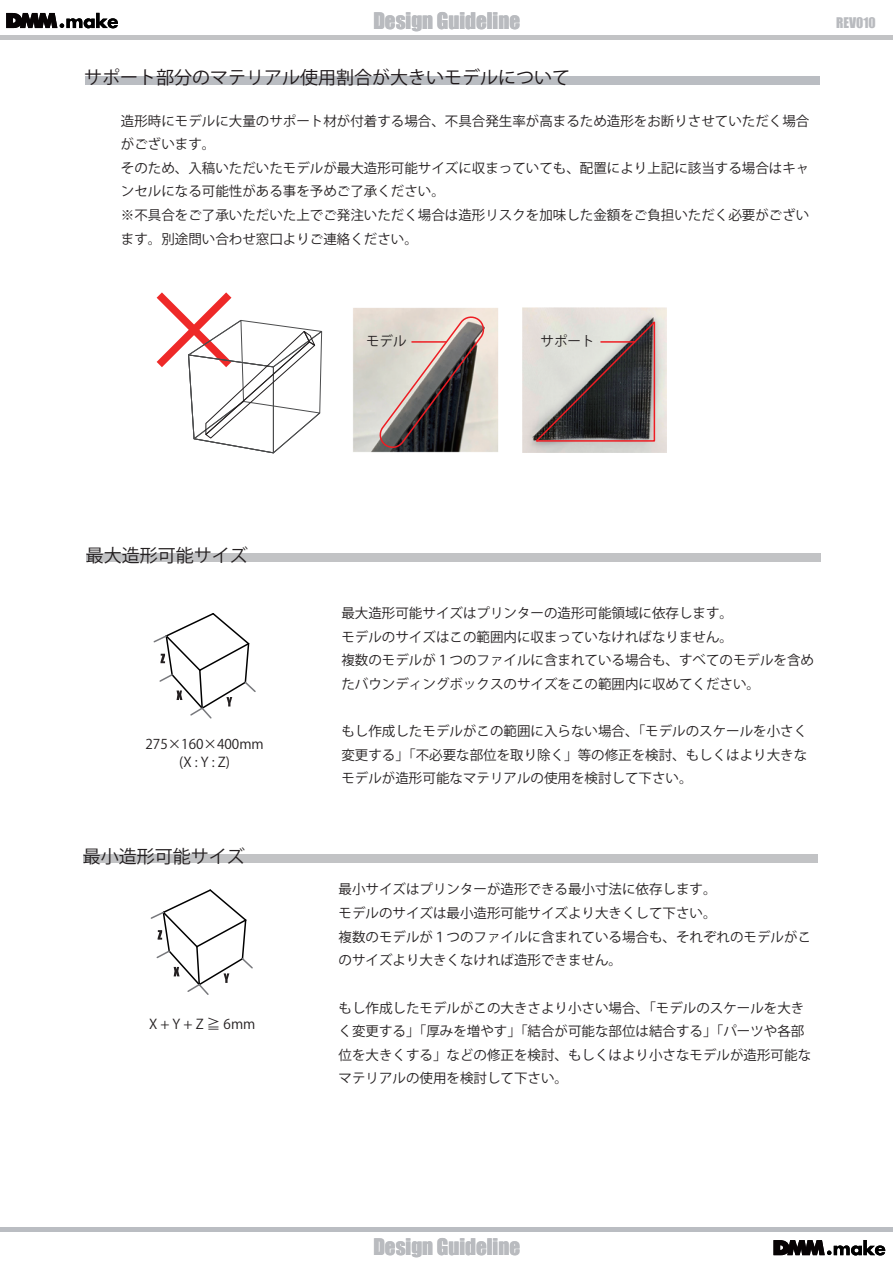
<style>
.page{position:relative;width:893px;height:1263px;background:#fff}
.page>*{position:absolute;margin:0;border:0;box-sizing:border-box;transform-origin:0 0}
.t1{font:21px "Impact";color:#b9bbbf}
.t2{font:18px "Koz Go Pr 6 N";color:#1d1719}
.t3{font:18px "Koz Go Pr 6 N";color:#231f20}
.t4{font:13.5px/23.7px "Koz Go Pr 6 N";color:#231f20}
.t5{font:13.5px "Impact";color:#b9bbbf}
</style>
<div class="page">
<div style="left:86px;top:553px;width:734px;height:9px;background:#c2c3c5"></div>
<div style="left:83px;top:854px;width:734px;height:8px;background:#c2c3c5"></div>
<svg style="left:153px;top:613px;width:103px;height:106px"></svg>
<svg style="left:150px;top:889px;width:103px;height:106px"></svg>
<div style="left:85px;top:76px;width:734px;height:8px;background:#babdc2"></div>
<svg style="left:156px;top:292px;width:130px;height:162px"></svg>
<img style="left:522px;top:308px;width:144px;height:144px">
<img style="left:286px;top:308px;width:212px;height:145px">
<svg style="left:533px;top:320px;width:123px;height:122px;background:#888381"></svg>
<hr style="left:601px;top:341px;width:34px;height:2px;background:#ee1d23">
<svg style="left:378px;top:315px;width:108px;height:135px;background:#988f8b"></svg>
<hr style="left:412px;top:341px;width:34px;height:2px;background:#ee1d23">
<hr style="left:0;top:1227px;width:893px;height:4px;background:#babdc2">
<svg style="left:773px;top:1240px;width:112px;height:15px"></svg>
<svg style="left:6px;top:13px;width:112px;height:15px"></svg>
<hr style="left:0;top:36px;width:893px;height:4px;background:#c2c3c5">
<h1 class="t1" style="left:373px;top:5px;width:148px">Design Guideline</h1>
<h2 class="t2" style="left:84px;top:67px;width:488px">サポート部分のマテリアル使用割合が大きいモデルについて</h2>
<p class="t4" style="left:121px;top:109px;width:690px">造形時にモデルに大量のサポート材が付着する場合、不具合発生率が高まるため造形をお断りさせていただく場合がございます。<br>そのため、入稿いただいたモデルが最大造形可能サイズに収まっていても、配置により上記に該当する場合はキャンセルになる可能性がある事を予めご了承ください。<br>※不具合をご了承いただいた上でご発注いただく場合は造形リスクを加味した金額をご負担いただく必要がございます。別途問い合わせ窓口よりご連絡ください。</p>
<p class="t5" style="left:836px;top:12px;width:41px">REV010</p>
<p class="t4" style="left:366px;top:330px;width:42px">モデル</p>
<p class="t4" style="left:541px;top:330px;width:55px">サポート</p>
<h2 class="t3" style="left:86px;top:545px;width:163px">最大造形可能サイズ</h2>
<p class="t4" style="left:145px;top:736px;width:120px;line-height:18px;text-align:center">275×160×400mm (X : Y : Z)</p>
<h2 class="t3" style="left:83px;top:846px;width:163px">最小造形可能サイズ</h2>
<p class="t4" style="left:149px;top:1012px;width:108px">X + Y + Z ≧ 6mm</p>
<p class="t4" style="left:341px;top:602px;width:474px">最大造形可能サイズはプリンターの造形可能領域に依存します。<br>モデルのサイズはこの範囲内に収まっていなければなりません。<br>複数のモデルが１つのファイルに含まれている場合も、すべてのモデルを含めたバウンディングボックスのサイズをこの範囲内に収めてください。</p>
<p class="t4" style="left:341px;top:720px;width:467px;text-align:justify">もし作成したモデルがこの範囲に入らない場合、「モデルのスケールを小さく変更する」「不必要な部位を取り除く」等の修正を検討、もしくはより大きなモデルが造形可能なマテリアルの使用を検討して下さい。</p>
<p class="t4" style="left:339px;top:878px;width:474px">最小サイズはプリンターが造形できる最小寸法に依存します。<br>モデルのサイズは最小造形可能サイズより大きくして下さい。<br>複数のモデルが１つのファイルに含まれている場合も、それぞれのモデルがこのサイズより大きくなければ造形できません。</p>
<p class="t4" style="left:339px;top:996px;width:474px">もし作成したモデルがこの大きさより小さい場合、「モデルのスケールを大きく変更する」「厚みを増やす」「結合が可能な部位は結合する」「パーツや各部位を大きくする」などの修正を検討、もしくはより小さなモデルが造形可能なマテリアルの使用を検討して下さい。</p>
<h1 class="t1" style="left:373px;top:1230px;width:148px">Design Guideline</h1>
</div>
